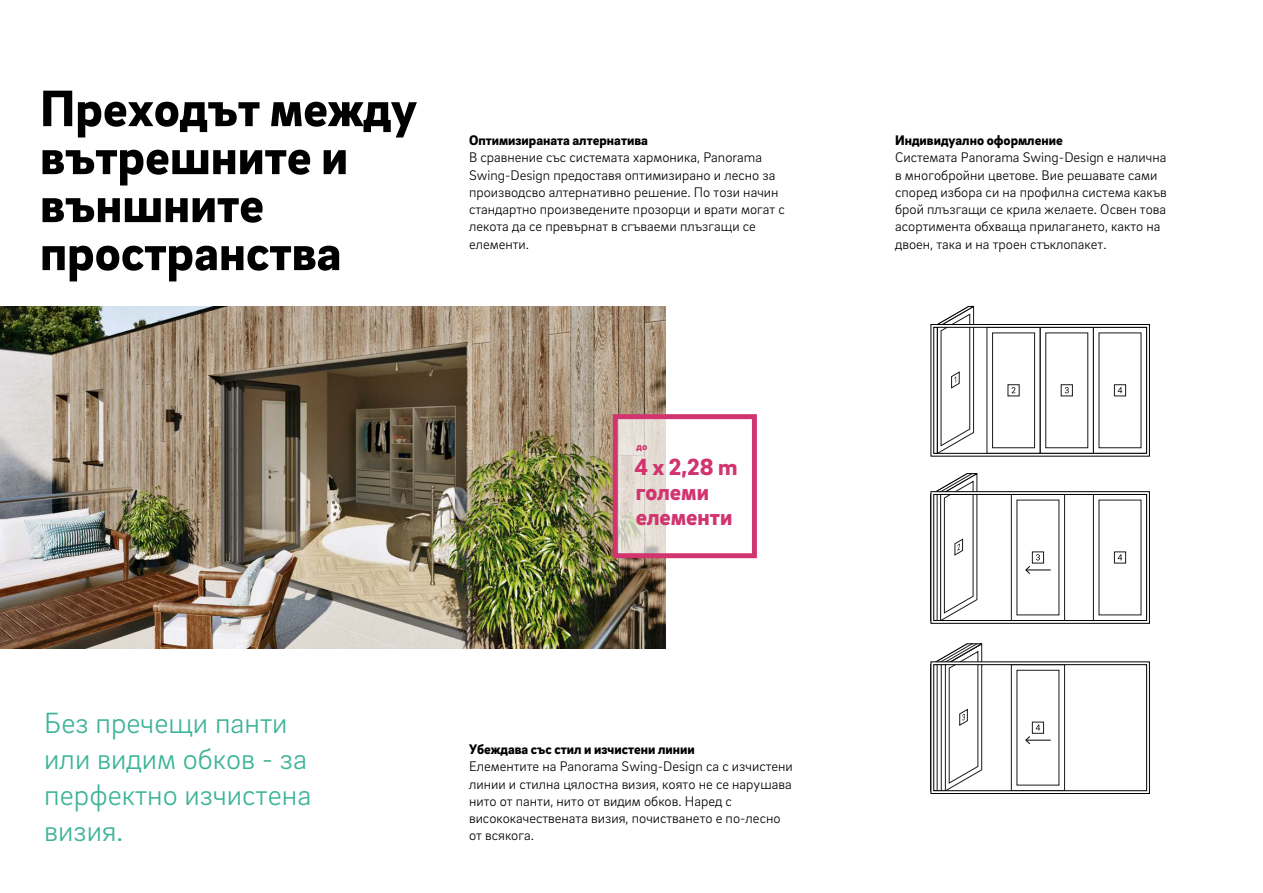
<style>
.page{position:relative;width:1263px;height:893px;background:#fff}
.page>*{position:absolute;margin:0;border:0;box-sizing:border-box;transform-origin:0 0}
.t1{font:900 52.5px/48px "Brix Sans";color:#000}
.t2{font:300 30px/36px "Brix Sans";color:#3db497}
.t3{font:900 24px/25px "Brix Sans";color:#d1346e}
.t4{font:300 14.25px/17.2px "Brix Sans";color:#000}
.t5{font:900 14.25px "Brix Sans";color:#000}
.t6{font:900 10.5px "Brix Sans";color:#d1346e}
</style>
<div class="page">
<svg style="left:930px;top:305px;width:220px;height:152px"></svg>
<svg style="left:930px;top:473px;width:220px;height:151px"></svg>
<svg style="left:930px;top:643px;width:220px;height:151px"></svg>
<img style="left:0;top:306px;width:666px;height:342px">
<svg style="left:619px;top:420px;width:47px;height:132px;background:#e2dcd3"></svg>
<div style="left:613px;top:414px;width:144px;height:144px;border:5px solid #d1346e"></div>
<h1 class="t1" style="left:40px;top:82px;width:378px">Преходът между вътрешните и външните пространства</h1>
<p class="t5" style="left:469px;top:131px;width:180px">Оптимизираната алтернатива</p>
<p class="t4" style="left:469px;top:148px;width:317px">В сравнение със системата хармоника, Panorama Swing-Design предоставя оптимизирано и лесно за производсво алтернативно решение. По този начин стандартно произведените прозорци и врати могат с лекота да се превърнат в сгъваеми плъзгащи се елементи.</p>
<p class="t6" style="left:636px;top:440px;width:12px">до</p>
<h3 class="t3" style="left:634px;top:453px;width:105px">4 x 2,28 m големи елементи</h3>
<h2 class="t2" style="left:44px;top:703px;width:269px">Без пречещи панти или видим обков - за перфектно изчистена визия.</h2>
<p class="t5" style="left:469px;top:740px;width:227px">Убеждава със стил и изчистени линии</p>
<p class="t4" style="left:469px;top:757px;width:325px">Елементите на Panorama Swing-Design са с изчистени линии и стилна цялостна визия, която не се нарушава нито от панти, нито от видим обков. Наред с висококачествената визия, почистването е по-лесно от всякога.</p>
<p class="t5" style="left:895px;top:131px;width:169px">Индивидуално оформление</p>
<p class="t4" style="left:895px;top:148px;width:273px">Системата Panorama Swing-Design е налична в многобройни цветове. Вие решавате сами според избора си на профилна система какъв брой плъзгащи се крила желаете. Освен това асортимента обхваща прилагането, както на двоен, така и на троен стъклопакет.</p>
</div>
